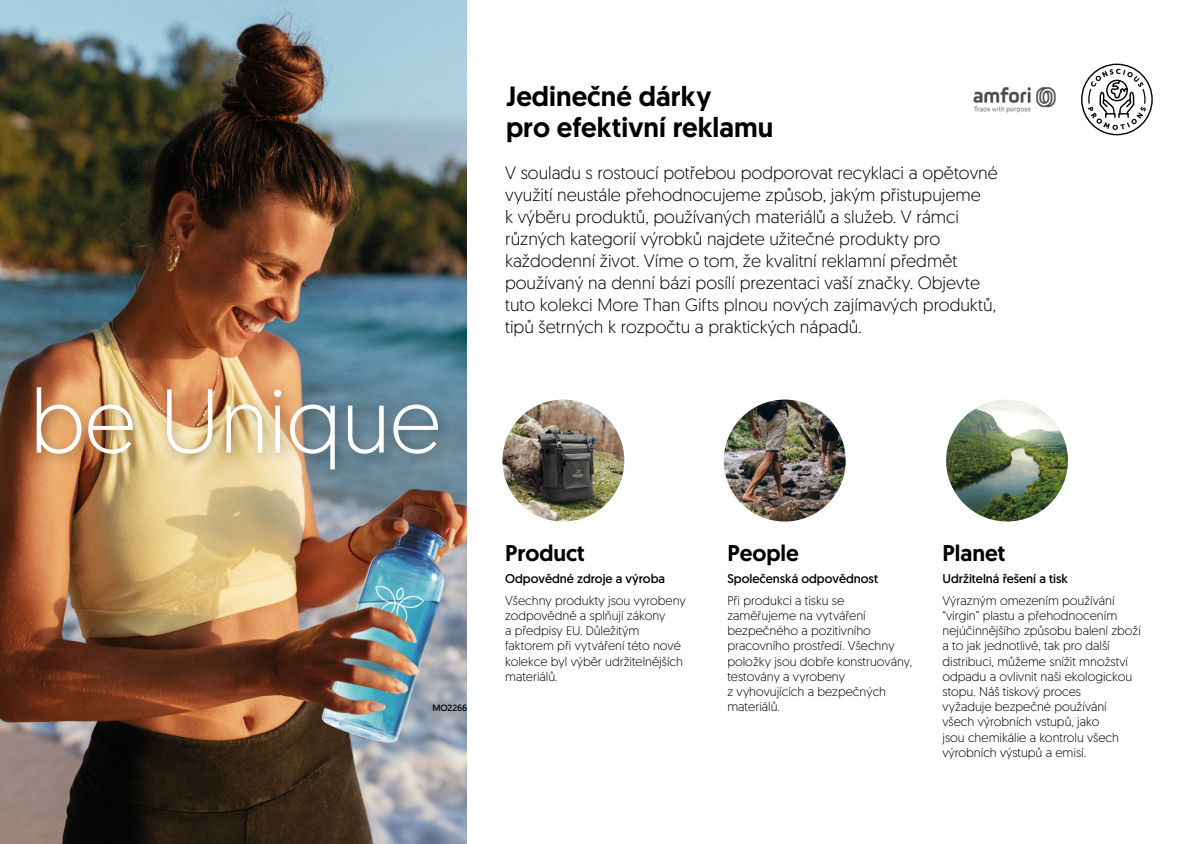
<style>
.page{position:relative;width:1191px;height:844px;background:#fff}
.page>*{position:absolute;margin:0;border:0;box-sizing:border-box;transform-origin:0 0}
.t1{font:300 90.12px "Geomanist";color:#fff}
.t2{font:500 27.82px/30.3px "Geomanist";color:#000}
.t3{font:500 22.75px "Geomanist";color:#000}
.t4{font:300 17.68px/22.1px "Geomanist";color:#000}
.t5{font:300 12.6px/15.2px "Geomanist";color:#000}
.t6{font:12.6px "Geomanist";color:#000}
.t7{font:9.1px "Geomanist";color:#000}
</style>
<div class="page">
<img style="left:0;top:0;width:466px;height:843px">
<div style="left:29px;top:379px;width:424px;height:104px;background:#000;opacity:.3"></div>
<div style="left:1081px;top:64px;width:71px;height:71px;border:1px solid #000;border-radius:50%"></div>
<svg style="left:1087px;top:69px;width:59px;height:61px"></svg>
<img style="left:973px;top:87px;width:83px;height:26px">
<img style="left:724px;top:399px;width:121px;height:122px;border-radius:61px">
<img style="left:502px;top:399px;width:122px;height:122px;border-radius:61px">
<img style="left:946px;top:399px;width:122px;height:122px;border-radius:61px">
<h1 class="t1" style="left:30px;top:363px;width:413px">be Unique</h1>
<p class="t7" style="left:432px;top:701px;width:37px">MO2266</p>
<h2 class="t2" style="left:506px;top:81px;width:269px">Jedinečné dárky<br>pro efektivní reklamu</h2>
<p class="t4" style="left:505px;top:161px;width:494px">V souladu s rostoucí potřebou podporovat recyklaci a opětovné využití neustále přehodnocujeme způsob, jakým přistupujeme<br>k výběru produktů, používaných materiálů a služeb. V rámci různých kategorií výrobků najdete užitečné produkty pro každodenní život. Víme o tom, že kvalitní reklamní předmět používaný na denní bázi posílí prezentaci vaší značky. Objevte tuto kolekci More Than Gifts plnou nových zajímavých produktů, tipů šetrných k rozpočtu a praktických nápadů.</p>
<h3 class="t3" style="left:505px;top:538px;width:81px">Product</h3>
<h3 class="t3" style="left:727px;top:538px;width:73px">People</h3>
<h3 class="t3" style="left:942px;top:538px;width:64px">Planet</h3>
<p class="t6" style="left:505px;top:569px;width:161px">Odpovědné zdroje a výroba</p>
<p class="t5" style="left:505px;top:592px;width:182px">Všechny produkty jsou vyrobeny zodpovědně a splňují zákony<br>a předpisy EU. Důležitým faktorem při vytváření této nové kolekce byl výběr udržitelnějších materiálů.</p>
<p class="t6" style="left:727px;top:569px;width:152px">Společenská odpovědnost</p>
<p class="t5" style="left:727px;top:592px;width:186px">Při produkci a tisku se zaměřujeme na vytváření bezpečného a pozitivního pracovního prostředí. Všechny položky jsou dobře konstruovány, testovány a vyrobeny<br>z vyhovujících a bezpečných materiálů.</p>
<p class="t6" style="left:942px;top:569px;width:127px">Udržitelná řešení a tisk</p>
<p class="t5" style="left:942px;top:592px;width:200px">Výrazným omezením používání “virgin” plastu a přehodnocením nejúčinnějšího způsobu balení zboží a to jak jednotlivě, tak pro další distribuci, můžeme snížit množství odpadu a ovlivnit naši ekologickou stopu. Náš tiskový proces<br>vyžaduje bezpečné používání všech výrobních vstupů, jako<br>jsou chemikálie a kontrolu všech výrobních výstupů a emisí.</p>
</div>
